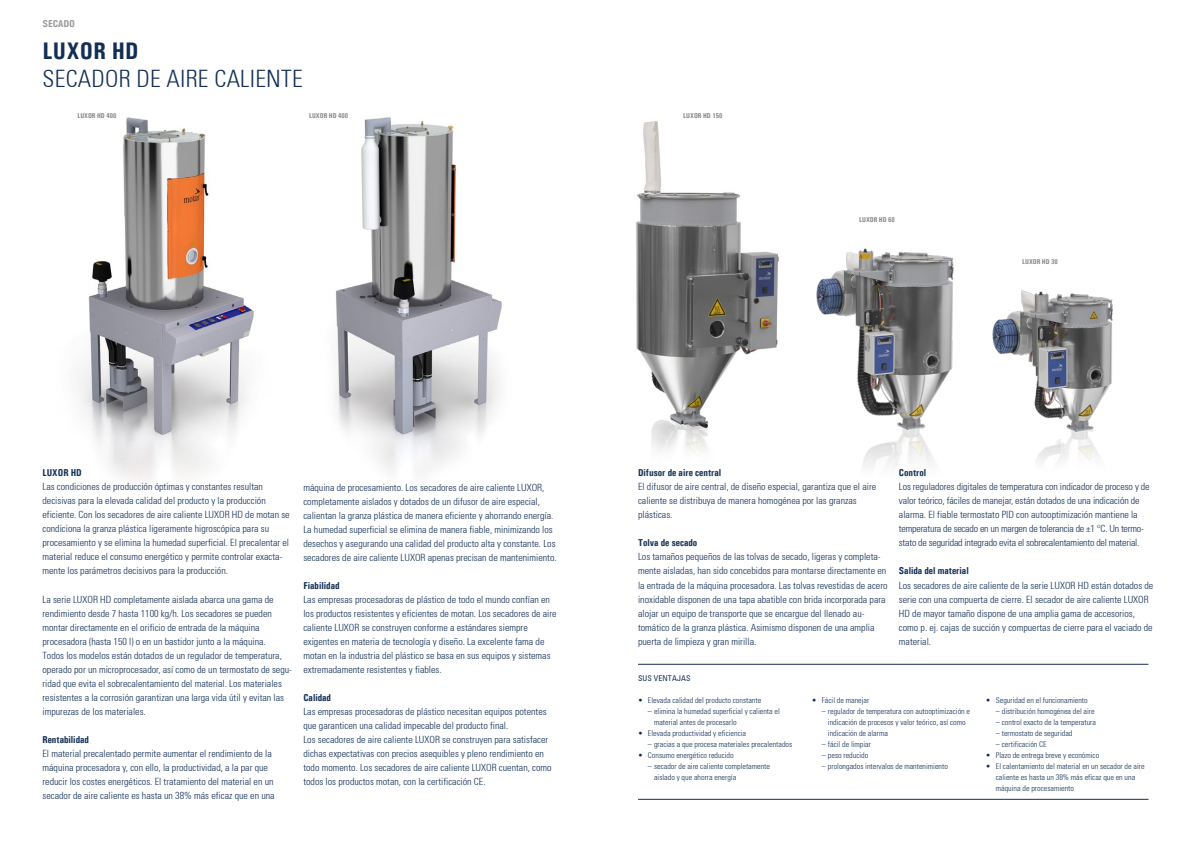
<style>
.page{position:relative;width:1191px;height:842px;background:#fff}
.page>*{position:absolute;margin:0;border:0;box-sizing:border-box;transform-origin:0 0}
.t1{font:300 condensed 24px "Univers";letter-spacing:.01em;color:#132f55}
.t2{font:700 24px "Univers Condensed";letter-spacing:.01em;color:#132f55}
.t3{font:300 condensed 10px/14px "Univers";color:#132f55}
.t4{font:700 10px "Univers Condensed";color:#132f55}
.t5{font:700 10px "Univers Condensed";letter-spacing:-.02em;color:#9d9d9c;scale:1.06 1}
.t6{font:300 condensed 8px/11px "Univers";color:#132f55}
.t7{font:condensed 8px "Univers";letter-spacing:.01em;color:#132f55}
.t8{font:700 7px "Univers Condensed";color:#878787}
</style>
<div class="page">
<img style="left:636px;top:121px;width:138px;height:333px">
<img style="left:78px;top:117px;width:176px;height:365px">
<img style="left:335px;top:117px;width:167px;height:356px">
<img style="left:774px;top:248px;width:180px;height:219px">
<img style="left:992px;top:290px;width:121px;height:172px">
<hr style="left:638px;top:664px;width:510px;height:1px;background:#132f55">
<hr style="left:638px;top:799px;width:510px;height:1px;background:#132f55">
<p class="t5" style="left:43px;top:18px;width:32px">SECADO</p>
<h1 class="t2" style="left:43px;top:36px;width:97px">LUXOR HD</h1>
<h1 class="t1" style="left:43px;top:64px;width:262px">SECADOR DE AIRE CALIENTE</h1>
<p class="t8" style="left:77px;top:112px;width:41px">LUXOR HD 400</p>
<p class="t8" style="left:309px;top:112px;width:41px">LUXOR HD 400</p>
<p class="t8" style="left:683px;top:112px;width:41px">LUXOR HD 150</p>
<p class="t8" style="left:859px;top:216px;width:37px">LUXOR HD 60</p>
<p class="t8" style="left:1022px;top:258px;width:37px">LUXOR HD 30</p>
<p class="t4" style="left:43px;top:467px;width:41px">LUXOR HD</p>
<p class="t3" style="left:43px;top:480px;width:249px">Las condiciones de producción óptimas y constantes resultan decisivas para la elevada calidad del producto y la producción eficiente. Con los secadores de aire caliente LUXOR HD de motan se condiciona la granza plástica ligeramente higroscópica para su procesamiento y se elimina la humedad superficial. El precalentar el material reduce el consumo energético y permite controlar exacta&shy;mente los parámetros decisivos para la producción.</p>
<p class="t3" style="left:43px;top:592px;width:251px">La serie LUXOR HD completamente aislada abarca una gama de rendimiento desde 7 hasta 1100 kg/h. Los secadores se pueden montar directamente en el orificio de entrada de la máquina procesadora (hasta 150 l) o en un bastidor junto a la máquina.<br>Todos los modelos están dotados de un regulador de temperatura, operado por un microprocesador, así como de un termostato de segu&shy;ridad que evita el sobrecalentamiento del material. Los materiales resistentes a la corrosión garantizan una larga vida útil y evitan las impurezas de los materiales.</p>
<p class="t4" style="left:43px;top:733px;width:48px">Rentabilidad</p>
<p class="t3" style="left:43px;top:746px;width:234px">El material precalentado permite aumentar el rendimiento de la máquina procesadora y, con ello, la productividad, a la par que reducir los costes energéticos. El tratamiento del material en un secador de aire caliente es hasta un 38% más eficaz que en una</p>
<p class="t3" style="left:303px;top:480px;width:255px">máquina de procesamiento. Los secadores de aire caliente LUXOR, completamente aislados y dotados de un difusor de aire especial, calientan la granza plástica de manera eficiente y ahorrando energía.<br>La humedad superficial se elimina de manera fiable, minimizando los desechos y asegurando una calidad del producto alta y constante. Los secadores de aire caliente LUXOR apenas precisan de mantenimiento.</p>
<p class="t4" style="left:303px;top:579px;width:38px">Fiabilidad</p>
<p class="t3" style="left:303px;top:592px;width:255px">Las empresas procesadoras de plástico de todo el mundo confían en los productos resistentes y eficientes de motan. Los secadores de aire caliente LUXOR se construyen conforme a estándares siempre exigentes en materia de tecnología y diseño. La excelente fama de motan en la industria del plástico se basa en sus equipos y sistemas extremadamente resistentes y fiables.</p>
<p class="t4" style="left:303px;top:691px;width:29px">Calidad</p>
<p class="t3" style="left:303px;top:704px;width:250px">Las empresas procesadoras de plástico necesitan equipos potentes que garanticen una calidad impecable del producto final.<br>Los secadores de aire caliente LUXOR se construyen para satisfacer dichas expectativas con precios asequibles y pleno rendimiento en todo momento. Los secadores de aire caliente LUXOR cuentan, como todos los productos motan, con la certificación CE.</p>
<p class="t4" style="left:638px;top:467px;width:85px">Difusor de aire central</p>
<p class="t3" style="left:638px;top:480px;width:240px">El difusor de aire central, de diseño especial, garantiza que el aire caliente se distribuya de manera homogénea por las granzas plásticas.</p>
<p class="t4" style="left:638px;top:537px;width:61px">Tolva de secado</p>
<p class="t3" style="left:638px;top:550px;width:251px">Los tamaños pequeños de las tolvas de secado, ligeras y completa&shy;mente aisladas, han sido concebidos para montarse directamente en la entrada de la máquina procesadora. Las tolvas revestidas de acero inoxidable disponen de una tapa abatible con brida incorporada para alojar un equipo de transporte que se encargue del llenado au&shy;tomático de la granza plástica. Asimismo disponen de una amplia puerta de limpieza y gran mirilla.</p>
<p class="t4" style="left:899px;top:467px;width:29px">Control</p>
<p class="t3" style="left:899px;top:480px;width:252px">Los reguladores digitales de temperatura con indicador de proceso y de valor teórico, fáciles de manejar, están dotados de una indicación de alarma. El fiable termostato PID con autooptimización mantiene la temperatura de secado en un margen de tolerancia de ±1 °C. Un termo&shy;stato de seguridad integrado evita el sobrecalentamiento del material.</p>
<p class="t4" style="left:899px;top:565px;width:71px">Salida del material</p>
<p class="t3" style="left:899px;top:578px;width:256px">Los secadores de aire caliente de la serie LUXOR HD están dotados de serie con una compuerta de cierre. El secador de aire caliente LUXOR HD de mayor tamaño dispone de una amplia gama de accesorios, como p. ej. cajas de succión y compuertas de cierre para el vaciado de material.</p>
<p class="t7" style="left:638px;top:673px;width:54px">SUS VENTAJAS</p>
<p class="t6" style="left:638px;top:694px;width:125px">• Elevada calidad del producto constante</p>
<p class="t6" style="left:654px;top:705px;width:127px;text-indent:-6px">– elimina la humedad superficial y calienta el material antes de procesarlo</p>
<p class="t6" style="left:638px;top:727px;width:110px">• Elevada productividad y eficiencia</p>
<p class="t6" style="left:648px;top:738px;width:146px">– gracias a que procesa materiales precalentados</p>
<p class="t6" style="left:638px;top:749px;width:97px">• Consumo energético reducido</p>
<p class="t6" style="left:654px;top:760px;width:117px;text-indent:-6px">– secador de aire caliente completamente aislado y que ahorra energía</p>
<p class="t6" style="left:812px;top:694px;width:59px">• Fácil de manejar</p>
<p class="t6" style="left:828px;top:705px;width:144px;text-indent:-6px">– regulador de temperatura con autooptimización e indicación de procesos y valor teórico, así como indicación de alarma</p>
<p class="t6" style="left:822px;top:738px;width:51px">– fácil de limpiar</p>
<p class="t6" style="left:822px;top:749px;width:48px">– peso reducido</p>
<p class="t6" style="left:822px;top:760px;width:128px">– prolongados intervalos de mantenimiento</p>
<p class="t6" style="left:986px;top:694px;width:103px">• Seguridad en el funcionamiento</p>
<p class="t6" style="left:995px;top:705px;width:100px">– distribución homogénea del aire</p>
<p class="t6" style="left:995px;top:716px;width:102px">– control exacto de la temperatura</p>
<p class="t6" style="left:995px;top:727px;width:78px">– termostato de seguridad</p>
<p class="t6" style="left:995px;top:738px;width:52px">– certificación CE</p>
<p class="t6" style="left:986px;top:749px;width:115px">• Plazo de entrega breve y económico</p>
<p class="t6" style="left:995px;top:760px;width:150px;text-indent:-10px">• El calentamiento del material en un secador de aire caliente es hasta un 38% más eficaz que en una máquina de procesamiento</p>
</div>
